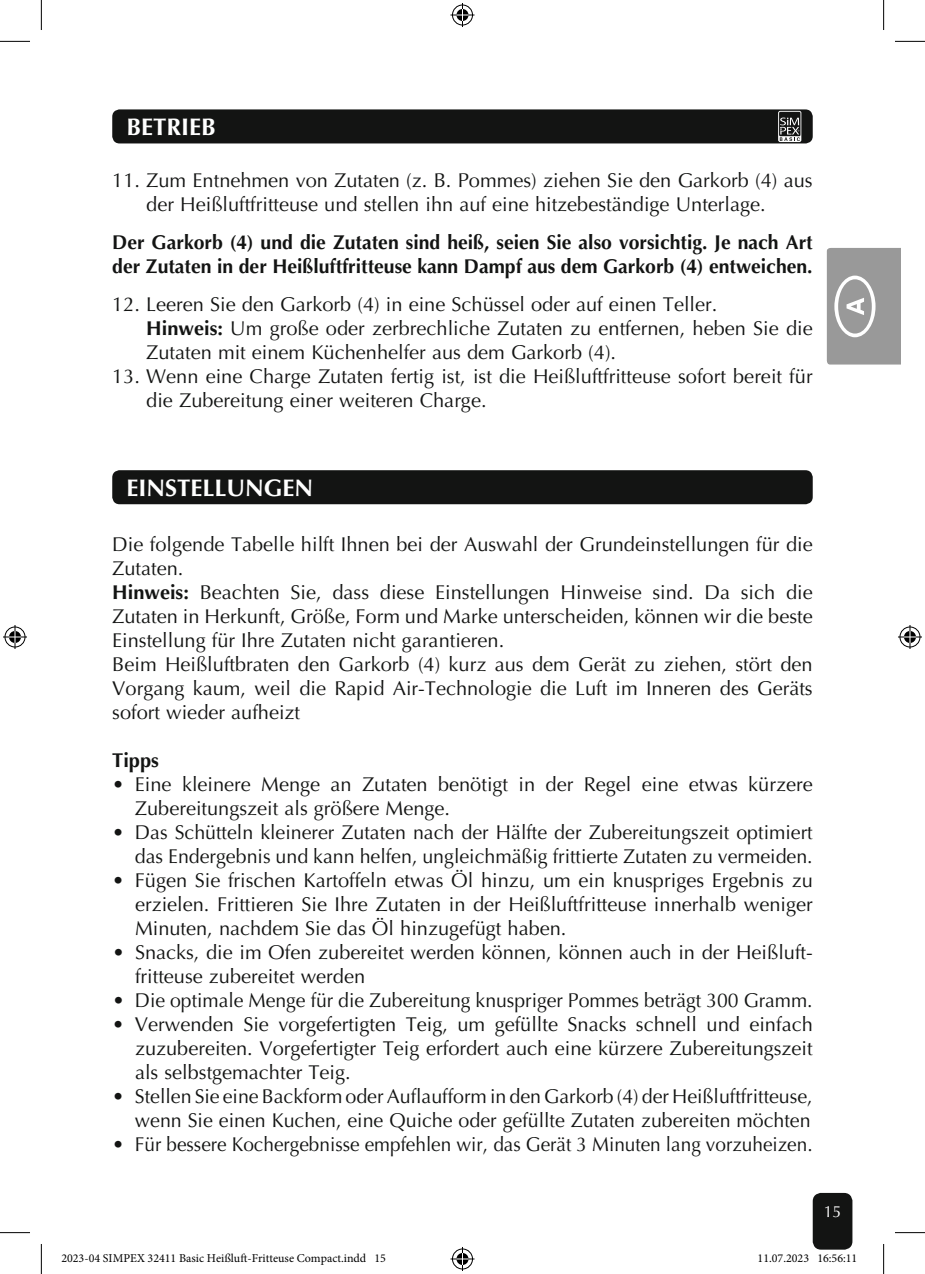
<style>
.page{position:relative;width:925px;height:1274px;background:#fff}
.page>*{position:absolute;margin:0;border:0;box-sizing:border-box;transform-origin:0 0}
.t1{font:700 24px "Optima LT Pro";color:#fff}
.t2{font:20px/24px "Optima LT Pro";color:#131413}
.t3{font:700 20px/24px "Optima LT Pro";color:#131413}
.t4{font:16px "Optima LT Pro";color:#fff}
.t5{font:12px "Minion Pro";color:#000}
.s1{font-weight:700}
</style>
<div class="page">
<svg style="left:826px;top:248px;width:74px;height:117px;background:#a3a3a3"></svg>
<div style="left:112px;top:109px;width:700px;height:34px;background:#131413;border-radius:7px"></div>
<svg style="left:778px;top:111px;width:23px;height:31px"></svg>
<div style="left:779px;top:112px;width:21px;height:24px;background:#131413"></div>
<svg style="left:779px;top:117px;width:20px;height:24px"></svg>
<div style="left:813px;top:1193px;width:38px;height:55px;background:#131413;border-radius:7px"></div>
<div style="left:812px;top:1192px;width:40px;height:57px;border:2px solid #131413;border-radius:7px"></div>
<div style="left:112px;top:470px;width:700px;height:34px;background:#131413;border-radius:7px"></div>
<hr style="left:0;top:41px;width:30px;height:1px;background:#000">
<hr style="left:895px;top:41px;width:30px;height:1px;background:#000">
<hr style="left:0;top:1232px;width:30px;height:1px;background:#000">
<hr style="left:895px;top:1232px;width:30px;height:1px;background:#000">
<hr style="left:41px;top:0;width:1px;height:30px;background:#000">
<hr style="left:41px;top:1243px;width:1px;height:30px;background:#000">
<hr style="left:883px;top:0;width:1px;height:30px;background:#000">
<hr style="left:883px;top:1243px;width:1px;height:30px;background:#000">
<svg style="left:450px;top:3px;width:24px;height:24px"></svg>
<svg style="left:450px;top:1247px;width:24px;height:23px"></svg>
<svg style="left:3px;top:625px;width:24px;height:24px"></svg>
<svg style="left:898px;top:625px;width:24px;height:24px"></svg>
<p class="t1" style="left:126px;top:111px;width:91px">BETRIEB</p>
<p class="t2" style="left:146px;top:168px;width:668px;text-indent:-34px">11. Zum Entnehmen von Zutaten (z. B. Pommes) ziehen Sie den Garkorb (4) aus der Heißluftfritteuse und stellen ihn auf eine hitzebeständige Unterlage.</p>
<p class="t3" style="left:112px;top:229px;width:702px">Der Garkorb (4) und die Zutaten sind heiß, seien Sie also vorsichtig. Je nach Art der Zutaten in der Heißluftfritteuse kann Dampf aus dem Garkorb (4) entweichen.</p>
<p class="t2" style="left:146px;top:292px;width:668px;text-indent:-34px">12. Leeren Sie den Garkorb (4) in eine Schüssel oder auf einen Teller.<br><span class="s1">Hinweis:</span> Um große oder zerbrechliche Zutaten zu entfernen, heben Sie die<br>Zutaten mit einem Küchenhelfer aus dem Garkorb (4).</p>
<p class="t2" style="left:146px;top:364px;width:668px;text-indent:-34px">13. Wenn eine Charge Zutaten fertig ist, ist die Heißluftfritteuse sofort bereit für die Zubereitung einer weiteren Charge.</p>
<p class="t1" style="left:126px;top:472px;width:64px">EINSTELL</p>
<p class="t1" style="left:226px;top:472px;width:88px">UNGEN</p>
<p class="t2" style="left:112px;top:532px;width:702px">Die folgende Tabelle hilft I hnen bei der Auswahl der Grundeinstellungen für die Zutaten.<br><span class="s1">Hinweis:</span> Beachten Sie, dass diese Einstellungen Hinweise sind. Da sich die Zutaten in Herkunft, Größe, Form und Marke unterscheiden, können wir die beste Einstellung für I hre Zutaten nicht garantieren.<br>Beim Heißluftbraten den Garkorb (4) kurz aus dem Gerät zu ziehen, stört den Vorgang kaum, weil die Rapid Air-Technologie die Luft im I nneren des Geräts sofort wieder aufheizt</p>
<p class="t3" style="left:112px;top:747px;width:48px">Tipps</p>
<p class="t2" style="left:135px;top:772px;width:679px;text-indent:-23px">• Eine kleinere Menge an Zutaten benötigt in der Regel eine etwas kürzere<br>Zubereitungszeit als größere Menge.</p>
<p class="t2" style="left:112px;top:820px;width:702px;text-align:right">• Das Schütteln kleinerer Zutaten nach der Hälfte der Zubereitungszeit optimiert das Endergebnis und kann helfen, ungleichmäßig frittierte Zutaten zu vermeiden.</p>
<p class="t2" style="left:135px;top:868px;width:679px;text-align:justify;text-indent:-23px">• Fügen Sie frischen Kartoffeln etwas Öl hinzu, um ein knuspriges Ergebnis zu erzielen. Frittieren Sie I hre Zutaten in der Heißluftfritteuse innerhalb weniger Minuten, nachdem Sie das Öl hinzugefügt haben.</p>
<p class="t2" style="left:135px;top:940px;width:679px;text-indent:-23px">• Snacks, die im Ofen zubereitet werden können, können auch in der Heißluft&shy;fritteuse zubereitet werden</p>
<p class="t2" style="left:112px;top:988px;width:702px">• Die optimale Menge für die Zubereitung knuspriger Pommes beträgt 300 Gramm.</p>
<p class="t2" style="left:135px;top:1012px;width:679px;text-align:justify;text-indent:-23px">• Verwenden Sie vorgefertigten Teig, um gefüllte Snacks schnell und einfach zuzubereiten. Vorgefertigter Teig erfordert auch eine kürzere Zubereitungszeit als selbstgemachter Teig.</p>
<p class="t2" style="left:112px;top:1084px;width:702px;text-align:right">• Stellen Sie eine Backform oder Auflaufform in den Garkorb (4) der Heißluftfritteuse, wenn Sie einen Kuchen, eine Quiche oder gefüllte Zutaten zubereiten möchten</p>
<p class="t2" style="left:112px;top:1132px;width:702px">• Für bessere Kochergebnisse empfehlen wir, das Gerät 3 Minuten lang vorzuheizen.</p>
<p class="t4" style="left:823px;top:1201px;width:19px">15</p>
<p class="t5" style="left:61px;top:1249px;width:326px">2023-04 SIMPEX 32411 Basic Heißluft-Fritteuse Compact.indd 15</p>
<p class="t5" style="left:757px;top:1249px;width:101px">11.07.2023 16:56:11</p>
</div>
